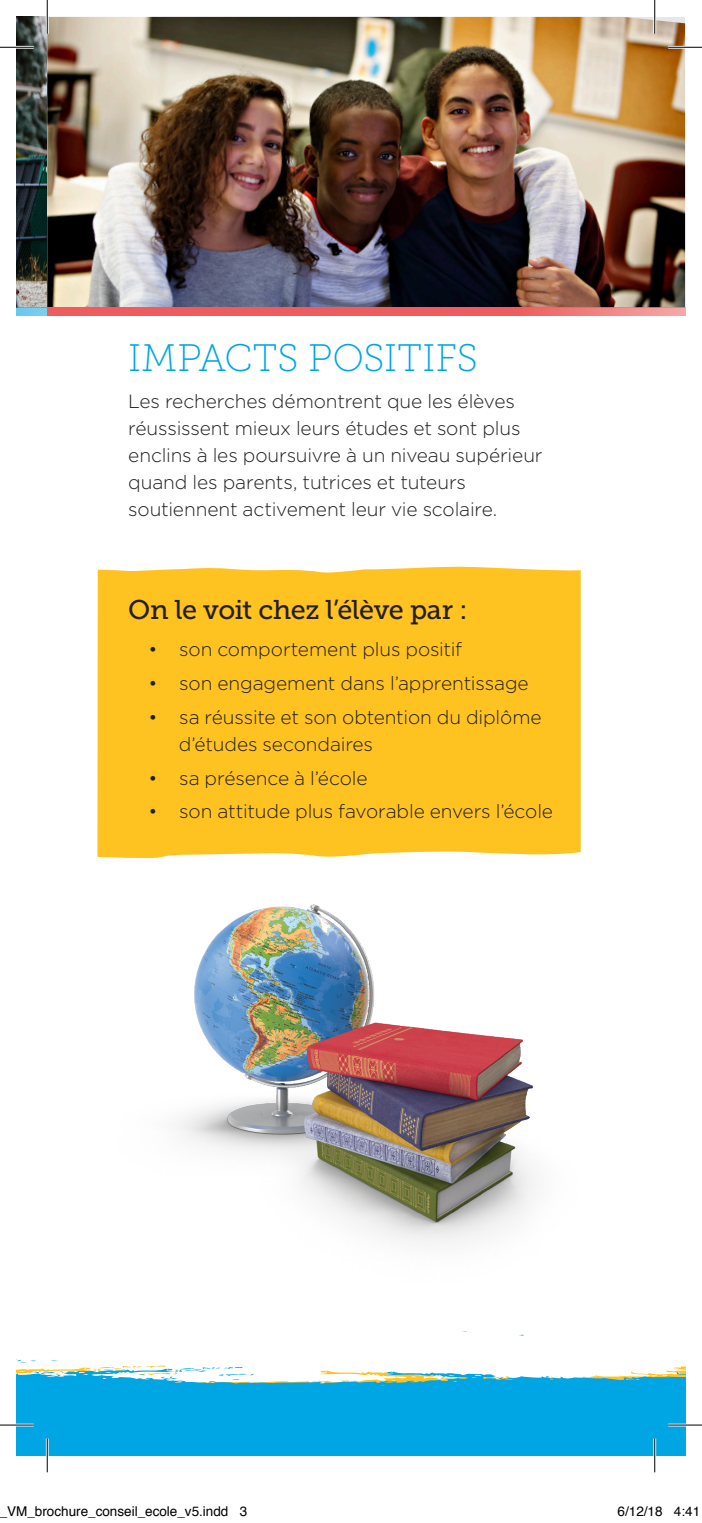
<style>
.page{position:relative;width:702px;height:1523px;background:#fff}
.page>*{position:absolute;margin:0;border:0;box-sizing:border-box;transform-origin:0 0}
.t1{font:38.25px "Museo Slab 100";color:#00a5e3}
.t2{font:27px "Museo Slab 500";letter-spacing:-.02em;color:#231f20}
.t3{font:300 19.12px/27px "Gotham";letter-spacing:-.01em;color:#231f20}
.t4{font:13.5px "Helvetica";color:#000}
</style>
<div class="page">
<div style="left:97px;top:566px;width:484px;height:293px;background:#fec221"></div>
<svg style="left:21px;top:1361px;width:664px;height:50px;fill:#00a5e3"></svg>
<svg style="left:26px;top:1370px;width:38px;height:4px"></svg>
<svg style="left:520px;top:1396px;width:37px;height:11px"></svg>
<svg style="left:78px;top:1364px;width:176px;height:16px"></svg>
<svg style="left:18px;top:1360px;width:18px;height:2px"></svg>
<div style="left:17px;top:1411px;width:668px;height:44px;background:#00a5e3"></div>
<img style="left:17px;top:17px;width:30px;height:290px">
<div style="left:17px;top:307px;width:30px;height:9px;background:#70ccef"></div>
<img style="left:47px;top:17px;width:638px;height:290px">
<svg style="left:47px;top:307px;width:638px;height:9px;background:#f06567"></svg>
<img style="left:177px;top:904px;width:358px;height:339px">
<hr style="left:0;top:46px;width:34px;height:3px;background:#fff">
<hr style="left:668px;top:46px;width:34px;height:3px;background:#fff">
<hr style="left:0;top:1423px;width:34px;height:3px;background:#fff">
<hr style="left:668px;top:1423px;width:34px;height:3px;background:#fff">
<hr style="left:46px;top:0;width:3px;height:34px;background:#fff">
<hr style="left:46px;top:1438px;width:3px;height:34px;background:#fff">
<hr style="left:653px;top:0;width:3px;height:34px;background:#fff">
<hr style="left:653px;top:1438px;width:3px;height:34px;background:#fff">
<hr style="left:0;top:47px;width:34px;height:1px;background:#000">
<hr style="left:668px;top:47px;width:34px;height:1px;background:#000">
<hr style="left:0;top:1424px;width:34px;height:1px;background:#000">
<hr style="left:668px;top:1424px;width:34px;height:1px;background:#000">
<hr style="left:47px;top:0;width:1px;height:34px;background:#000">
<hr style="left:47px;top:1438px;width:1px;height:34px;background:#000">
<hr style="left:654px;top:0;width:1px;height:34px;background:#000">
<hr style="left:654px;top:1438px;width:1px;height:34px;background:#000">
<h1 class="t1" style="left:128px;top:337px;width:351px">IMPACTS POSITIFS</h1>
<p class="t3" style="left:128px;top:387px;width:416px">Les recherches démontrent que les élèves réussissent mieux leurs études et sont plus enclins à les poursuivre à un niveau supérieur quand les parents, tutrices et tuteurs soutiennent activement leur vie scolaire.</p>
<h2 class="t2" style="left:128px;top:594px;width:341px">On le voit chez l’élève par :</h2>
<p class="t3" style="left:148px;top:635px;width:315px">• son comportement plus positif</p>
<p class="t3" style="left:148px;top:669px;width:382px">• son engagement dans l’apprentissage</p>
<p class="t3" style="left:179px;top:703px;width:364px;text-indent:-30px">• sa réussite et son obtention du diplôme d’études secondaires</p>
<p class="t3" style="left:148px;top:763px;width:221px">• sa présence à l’école</p>
<p class="t3" style="left:148px;top:797px;width:406px">• son attitude plus favorable envers l’école</p>
<p class="t4" style="left:0;top:1500px;width:249px">_VM_brochure_conseil_ecole_v5.indd 3</p>
<p class="t4" style="left:618px;top:1500px;width:84px">6/12/18 4:41</p>
</div>
